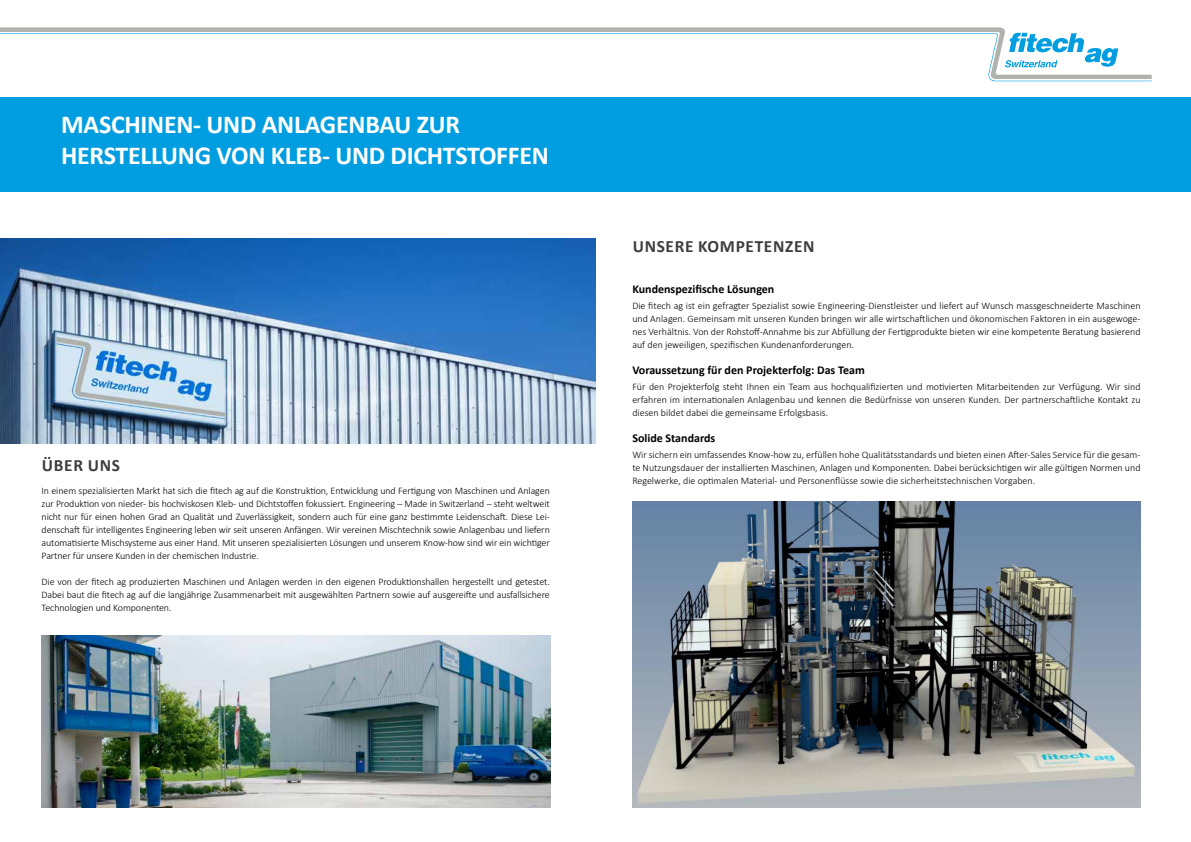
<style>
.page{position:relative;width:1191px;height:842px;background:#fff}
.page>*{position:absolute;margin:0;border:0;box-sizing:border-box;transform-origin:0 0}
.t1{font:700 25.9px/31.1px "Calibri";letter-spacing:-.01em;color:#fff}
.t2{font:700 17.3px "Calibri";letter-spacing:.04em;color:#3e3d40}
.t3{font:700 12px "Calibri";color:#000}
.t4{font:300 10px/13px "Calibri";letter-spacing:-.005em;color:#000;text-align:justify}
</style>
<div class="page">
<img style="left:0;top:239px;width:595px;height:204px">
<img style="left:42px;top:636px;width:508px;height:172px">
<img style="left:632px;top:502px;width:508px;height:306px">
<div style="left:0;top:97px;width:1191px;height:95px;background:#009ee0"></div>
<svg style="left:0;top:27px;width:1028px;height:6px;fill:#b0b3ad"></svg>
<svg style="left:0;top:33px;width:1151px;height:49px"></svg>
<h1 class="t1" style="left:61px;top:108px;width:489px">MASCHINEN- UND ANLAGENBAU ZUR<br>HERSTELLUNG VON KLEB- UND DICHTSTOFFEN</h1>
<h2 class="t2" style="left:42px;top:453px;width:79px">ÜBER UNS</h2>
<p class="t4" style="left:42px;top:484px;width:510px">In einem spezialisierten Markt hat sich die fitech ag auf die Konstruktion, Entwicklung und Fertigung von Maschinen und Anlagen zur Produktion von nieder- bis hochviskosen Kleb- und Dichtstoffen fokussiert. Engineering – Made in Switzerland – steht weltweit nicht nur für einen hohen Grad an Qualität und Zuverlässigkeit, sondern auch für eine ganz bestimmte Leidenschaft. Diese Lei&shy;denschaft für intelligentes Engineering leben wir seit unseren Anfängen. Wir vereinen Mischtechnik sowie Anlagenbau und liefern automatisierte Mischsysteme aus einer Hand. Mit unseren spezialisierten Lösungen und unserem Know-how sind wir ein wichtiger Partner für unsere Kunden in der chemischen Industrie.</p>
<p class="t4" style="left:42px;top:575px;width:510px">Die von der fitech ag produzierten Maschinen und Anlagen werden in den eigenen Produktionshallen hergestellt und getestet.<br>Dabei baut die fitech ag auf die langjährige Zusammenarbeit mit ausgewählten Partnern sowie auf ausgereifte und ausfallsichere Technologien und Komponenten.</p>
<h2 class="t2" style="left:632px;top:234px;width:183px">UNSERE KOMPETENZEN</h2>
<p class="t3" style="left:632px;top:280px;width:143px">Kundenspezifische Lösungen</p>
<p class="t4" style="left:632px;top:299px;width:510px">Die fitech ag ist ein gefragter Spezialist sowie Engineering-Dienstleister und liefert auf Wunsch massgeschneiderte Maschinen und Anlagen. Gemeinsam mit unseren Kunden bringen wir alle wirtschaftlichen und ökonomischen Faktoren in ein ausgewoge&shy;nes Verhältnis. Von der Rohstoff-Annahme bis zur Abfüllung der Fertigprodukte bieten wir eine kompetente Beratung basierend auf den jeweiligen, spezifischen Kundenanforderungen.</p>
<p class="t3" style="left:632px;top:361px;width:234px">Voraussetzung für den Projekterfolg: Das Team</p>
<p class="t4" style="left:632px;top:380px;width:510px">Für den Projekterfolg steht Ihnen ein Team aus hochqualifizierten und motivierten Mitarbeitenden zur Verfügung. Wir sind erfahren im internationalen Anlagenbau und kennen die Bedürfnisse von unseren Kunden. Der partnerschaftliche Kontakt zu diesen bildet dabei die gemeinsame Erfolgsbasis.</p>
<p class="t3" style="left:632px;top:429px;width:85px">Solide Standards</p>
<p class="t4" style="left:632px;top:448px;width:510px">Wir sichern ein umfassendes Know-how zu, erfüllen hohe Qualitätsstandards und bieten einen After-Sales Service für die gesam&shy;te Nutzungsdauer der installierten Maschinen, Anlagen und Komponenten. Dabei berücksichtigen wir alle gültigen Normen und Regelwerke, die optimalen Material- und Personenflüsse sowie die sicherheitstechnischen Vorgaben.</p>
</div>
